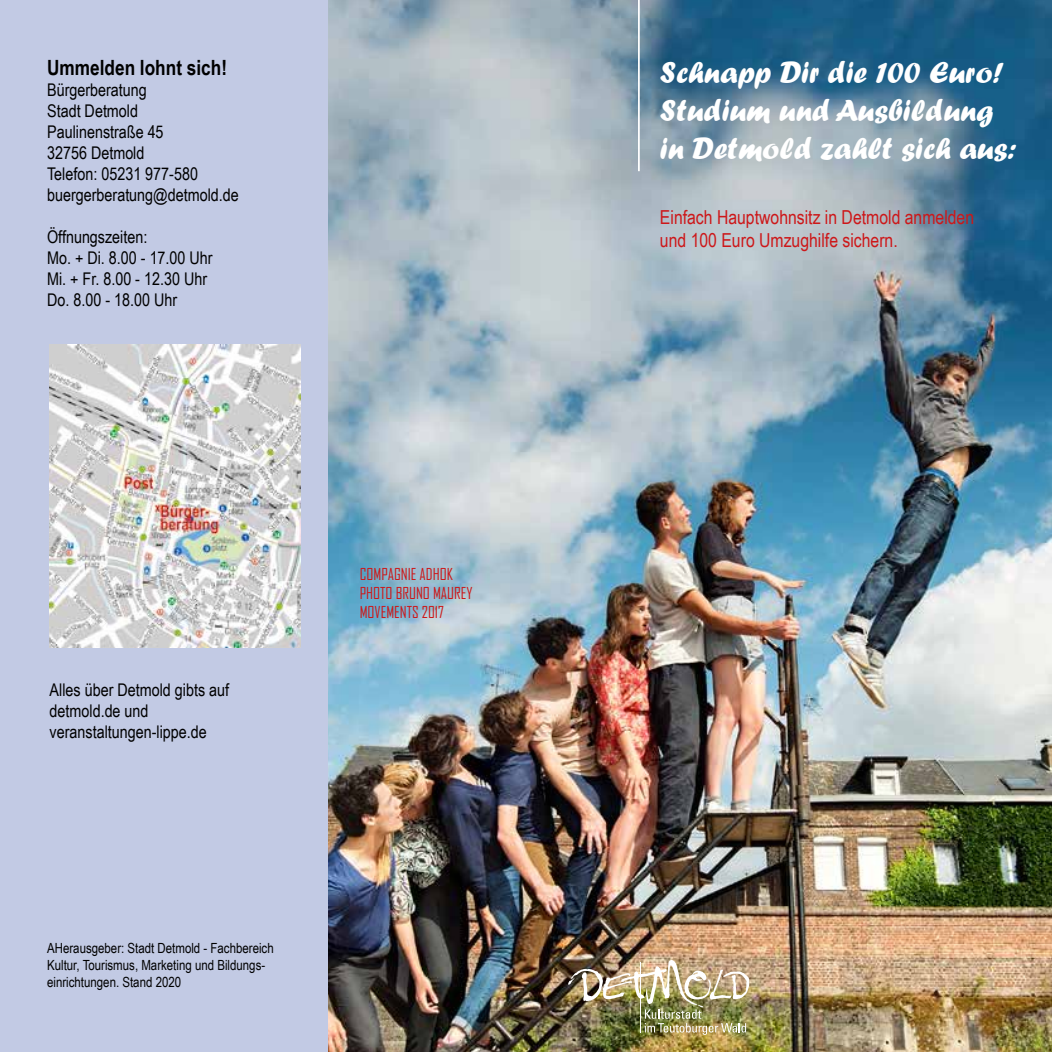
<style>
.page{position:relative;width:1052px;height:1052px;background:#fff}
.page>*{position:absolute;margin:0;border:0;box-sizing:border-box;transform-origin:0 0}
.t1{font:31.5px/37.8px "Forte";color:#fff}
.t2{font:700 21px "Arial Narrow";color:#000}
.t3{font:19.25px/23.1px "Arial Narrow";color:#cd1719}
.t4{font:17.5px/21px "Arial Narrow";color:#000}
.t5{font:15.75px/18.9px "Agency FB";color:#cd1719}
.t6{font:14px/16.8px "Arial Narrow";color:#000}
</style>
<div class="page">
<img style="left:327px;top:0;width:725px;height:1052px">
<hr style="left:638px;top:0;width:2px;height:171px;background:#fff">
<img style="left:568px;top:960px;width:181px;height:75px">
<hr style="left:640px;top:961px;width:1px;height:71px;background:#fff">
<div style="left:0;top:0;width:327px;height:1052px;background:#c2cae4"></div>
<img style="left:50px;top:345px;width:250px;height:302px">
<p class="t2" style="left:47px;top:52px;width:181px">Ummelden lohnt sich!</p>
<p class="t4" style="left:47px;top:79px;width:193px">Bürgerberatung<br>Stadt Detmold<br>Paulinenstraße 45<br>32756 Detmold<br>Telefon: 05231 977-580 buergerberatung@detmold.de</p>
<p class="t4" style="left:47px;top:226px;width:167px">Öffnungszeiten:<br>Mo. + Di. 8.00 - 17.00 Uhr<br>Mi. + Fr. 8.00 - 12.30 Uhr<br>Do. 8.00 - 18.00 Uhr</p>
<p class="t4" style="left:50px;top:679px;width:181px">Alles über Detmold gibts auf detmold.de und veranstaltungen-lippe.de</p>
<p class="t6" style="left:47px;top:939px;width:228px">AHerausgeber: Stadt Detmold - Fachbereich<br>Kultur, Tourismus, Marketing und Bildungs&shy;einrichtungen. Stand 2020</p>
<p class="t5" style="left:360px;top:564px;width:114px">COMPAGNIE ADHOK<br>PHOTO BRUNO MAUREY<br>MOVEMENTS 2017</p>
<h1 class="t1" style="left:660px;top:53px;width:358px">Schnapp Dir die 100 Euro!<br>Studium und Ausbildung in Detmold zahlt sich aus:</h1>
<p class="t3" style="left:660px;top:205px;width:316px">Einfach Hauptwohnsitz in Detmold anmelden und 100 Euro Umzughilfe sichern.</p>
</div>
